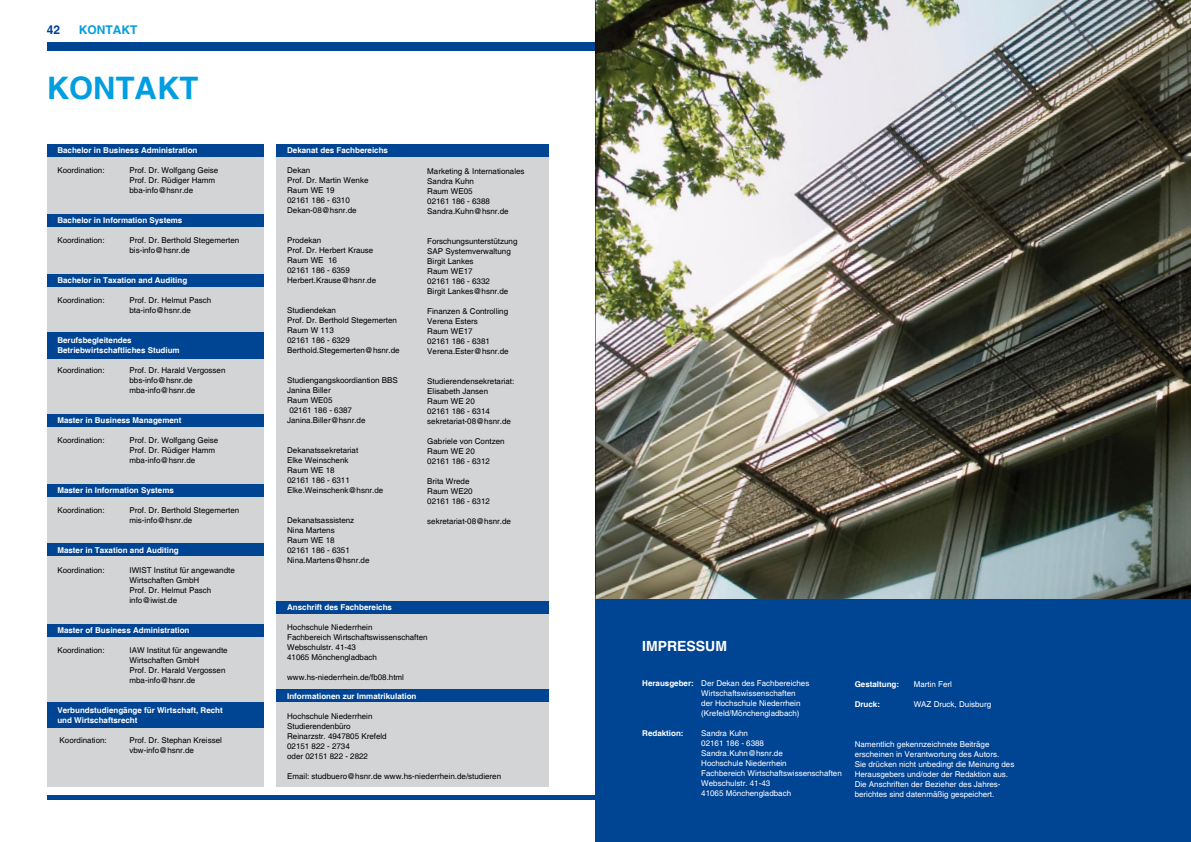
<style>
.page{position:relative;width:1191px;height:842px;background:#fff}
.page>*{position:absolute;margin:0;border:0;box-sizing:border-box;transform-origin:0 0}
.t1{font:700 31px "Helvetica";color:#009ee0}
.t2{font:700 14px "Helvetica";color:#fff}
.t3{font:700 12px "Helvetica";color:#009ee0}
.t4{font:700 12px "Helvetica";color:#004494}
.t5{font:8px/10px "Helvetica";color:#000}
.t6{font:8px/10px "Helvetica";color:#fff}
.t7{font:700 8px/10px "Helvetica";color:#fff}
.s1{font-weight:700}
</style>
<div class="page">
<div style="left:47px;top:43px;width:548px;height:8px;background:#004494"></div>
<hr style="left:47px;top:795px;width:548px;height:4px;background:#004494">
<div style="left:47px;top:153px;width:217px;height:634px;background:#d3d4d5"></div>
<div style="left:276px;top:153px;width:273px;height:634px;background:#d3d4d5"></div>
<div style="left:47px;top:144px;width:217px;height:13px;background:#004494"></div>
<div style="left:276px;top:144px;width:273px;height:13px;background:#004494"></div>
<div style="left:276px;top:601px;width:273px;height:13px;background:#004494"></div>
<div style="left:276px;top:690px;width:273px;height:12px;background:#004494"></div>
<div style="left:47px;top:214px;width:217px;height:13px;background:#004494"></div>
<div style="left:47px;top:274px;width:217px;height:13px;background:#004494"></div>
<div style="left:47px;top:332px;width:217px;height:27px;background:#004494"></div>
<div style="left:47px;top:414px;width:217px;height:13px;background:#004494"></div>
<div style="left:47px;top:484px;width:217px;height:13px;background:#004494"></div>
<div style="left:47px;top:544px;width:217px;height:12px;background:#004494"></div>
<div style="left:47px;top:624px;width:217px;height:13px;background:#004494"></div>
<div style="left:47px;top:702px;width:217px;height:26px;background:#004494"></div>
<img style="left:595px;top:0;width:596px;height:600px">
<div style="left:595px;top:600px;width:596px;height:242px;background:#004494"></div>
<h3 class="t4" style="left:47px;top:23px;width:15px">42</h3>
<h3 class="t3" style="left:79px;top:23px;width:60px">KONTAKT</h3>
<h1 class="t1" style="left:47px;top:69px;width:153px">KONTAKT</h1>
<p class="t7" style="left:57px;top:145px;width:142px">Bachelor in Business Administration</p>
<p class="t5" style="left:57px;top:165px;width:49px">Koordination:</p>
<p class="t5" style="left:129px;top:165px;width:90px">Prof. Dr. Wolfgang Geise<br>Prof. Dr. Rüdiger Hamm bba-info@hsnr.de</p>
<p class="t7" style="left:57px;top:215px;width:126px">Bachelor in Information Systems</p>
<p class="t5" style="left:57px;top:235px;width:49px">Koordination:</p>
<p class="t5" style="left:129px;top:235px;width:111px">Prof. Dr. Berthold Stegemerten bis-info@hsnr.de</p>
<p class="t7" style="left:57px;top:275px;width:131px">Bachelor in Taxation and Auditing</p>
<p class="t5" style="left:57px;top:295px;width:49px">Koordination:</p>
<p class="t5" style="left:129px;top:295px;width:83px">Prof. Dr. Helmut Pasch bta-info@hsnr.de</p>
<p class="t7" style="left:57px;top:335px;width:124px">Berufsbegleitendes<br>Betriebwirtschaftliches Studium</p>
<p class="t5" style="left:57px;top:365px;width:49px">Koordination:</p>
<p class="t5" style="left:129px;top:365px;width:98px">Prof. Dr. Harald Vergossen bbs-info@hsnr.de mba-info@hsnr.de</p>
<p class="t7" style="left:57px;top:415px;width:126px">Master in Business Management</p>
<p class="t5" style="left:57px;top:435px;width:49px">Koordination:</p>
<p class="t5" style="left:129px;top:435px;width:90px">Prof. Dr. Wolfgang Geise<br>Prof. Dr. Rüdiger Hamm mba-info@hsnr.de</p>
<p class="t7" style="left:57px;top:485px;width:118px">Master in Information Systems</p>
<p class="t5" style="left:57px;top:505px;width:49px">Koordination:</p>
<p class="t5" style="left:129px;top:505px;width:111px">Prof. Dr. Berthold Stegemerten mis-info@hsnr.de</p>
<p class="t7" style="left:57px;top:545px;width:123px">Master in Taxation and Auditing</p>
<p class="t5" style="left:57px;top:565px;width:49px">Koordination:</p>
<p class="t5" style="left:129px;top:565px;width:107px">IWIST Institut für angewandte<br>Wirtschaften GmbH<br>Prof. Dr. Helmut Pasch info@iwist.de</p>
<p class="t7" style="left:57px;top:625px;width:134px">Master of Business Administration</p>
<p class="t5" style="left:57px;top:645px;width:49px">Koordination:</p>
<p class="t5" style="left:129px;top:645px;width:100px">IAW Institut für angewandte<br>Wirtschaften GmbH<br>Prof. Dr. Harald Vergossen mba-info@hsnr.de</p>
<p class="t7" style="left:57px;top:705px;width:167px">Verbundstudiengänge für Wirtschaft, Recht und Wirtschaftsrecht</p>
<p class="t5" style="left:60px;top:735px;width:49px">Koordination:</p>
<p class="t5" style="left:129px;top:735px;width:94px">Prof. Dr. Stephan Kreissel vbw-info@hsnr.de</p>
<p class="t7" style="left:287px;top:146px;width:102px">Dekanat des Fachbereichs</p>
<p class="t5" style="left:287px;top:166px;width:83px">Dekan<br>Prof. Dr. Martin Wenke<br>Raum WE 19<br>02161 186 - 6310<br>Dekan-08@hsnr.de</p>
<p class="t5" style="left:287px;top:236px;width:91px">Prodekan<br>Prof. Dr. Herbert Krause<br>Raum WE 16<br>02161 186 - 6359<br>Herbert.Krause@hsnr.de</p>
<p class="t5" style="left:287px;top:306px;width:114px">Studiendekan<br>Prof. Dr. Berthold Stegemerten<br>Raum W 113<br>02161 186 - 6329<br>Berthold.Stegemerten@hsnr.de</p>
<p class="t5" style="left:287px;top:376px;width:112px">Studiengangskoordiantion BBS<br>Janina Biller<br>Raum WE05<br>02161 186 - 6387<br>Janina.Biller@hsnr.de</p>
<p class="t5" style="left:287px;top:446px;width:98px">Dekanatssekretariat<br>Elke Weinschenk<br>Raum WE 18<br>02161 186 - 6311<br>Elke.Weinschenk@hsnr.de</p>
<p class="t5" style="left:287px;top:516px;width:84px">Dekanatsassistenz<br>Nina Martens<br>Raum WE 18<br>02161 186 - 6351<br>Nina.Martens@hsnr.de</p>
<p class="t5" style="left:427px;top:166px;width:99px">Marketing &amp; Internationales<br>Sandra Kuhn<br>Raum WE05<br>02161 186 - 6388<br>Sandra.Kuhn@hsnr.de</p>
<p class="t5" style="left:427px;top:236px;width:92px">Forschungsunterstützung<br>SAP Systemverwaltung<br>Birgit Lankes<br>Raum WE17<br>02161 186 - 6332<br>Birgit Lankes@hsnr.de</p>
<p class="t5" style="left:427px;top:306px;width:83px">Finanzen &amp; Controlling<br>Verena Esters<br>Raum WE17<br>02161 186 - 6381<br>Verena.Ester@hsnr.de</p>
<p class="t5" style="left:427px;top:376px;width:89px">Studierendensekretariat:<br>Elisabeth Jansen<br>Raum WE 20<br>02161 186 - 6314 sekretariat-08@hsnr.de</p>
<p class="t5" style="left:427px;top:436px;width:79px">Gabriele von Contzen<br>Raum WE 20<br>02161 186 - 6312</p>
<p class="t5" style="left:427px;top:476px;width:64px">Brita Wrede<br>Raum WE20<br>02161 186 - 6312</p>
<p class="t5" style="left:427px;top:516px;width:85px">sekretariat-08@hsnr.de</p>
<p class="t7" style="left:287px;top:602px;width:106px">Anschrift des Fachbereichs</p>
<p class="t5" style="left:287px;top:622px;width:142px">Hochschule Niederrhein<br>Fachbereich Wirtschaftswissenschaften<br>Webschulstr. 41-43<br>41065 Mönchengladbach</p>
<p class="t5" style="left:287px;top:672px;width:118px">www.hs-niederrhein.de/fb08.html</p>
<p class="t7" style="left:287px;top:691px;width:131px">Informationen zur Immatrikulation</p>
<p class="t5" style="left:287px;top:711px;width:101px">Hochschule Niederrhein<br>Studierendenbüro<br>Reinarzstr. 4947805 Krefeld<br>02151 822 - 2734<br>oder 02151 822 - 2822</p>
<p class="t5" style="left:287px;top:771px;width:215px">Email: studbuero@hsnr.de www.hs-niederrhein.de/studieren</p>
<h2 class="t2" style="left:642px;top:637px;width:86px">IMPRESSUM</h2>
<p class="t6" style="left:701px;top:679px;width:110px;text-indent:-59px"><span class="s1">Herausgeber:</span> Der Dekan des Fachbereiches<br>Wirtschaftswissenschaften<br>der Hochschule Niederrhein (Krefeld/Mönchengladbach)</p>
<p class="t7" style="left:642px;top:729px;width:43px">Redaktion:</p>
<p class="t6" style="left:701px;top:729px;width:142px">Sandra Kuhn<br>02161 186 - 6388<br>Sandra.Kuhn@hsnr.de<br>Hochschule Niederrhein<br>Fachbereich Wirtschaftswissenschaften<br>Webschulstr. 41-43<br>41065 Mönchengladbach</p>
<p class="t7" style="left:854px;top:680px;width:46px">Gestaltung:</p>
<p class="t6" style="left:913px;top:679px;width:40px">Martin Ferl</p>
<p class="t7" style="left:854px;top:700px;width:27px">Druck:</p>
<p class="t6" style="left:913px;top:699px;width:79px">WAZ Druck, Duisburg</p>
<p class="t6" style="left:854px;top:739px;width:161px">Namentlich gekennzeichnete Beiträge erscheinen in Verantwortung des Autors.<br>Sie drücken nicht unbedingt die Meinung des Herausgebers und/oder der Redaktion aus.<br>Die Anschriften der Bezieher des Jahres&shy;berichtes sind datenmäßig gespeichert.</p>
</div>
